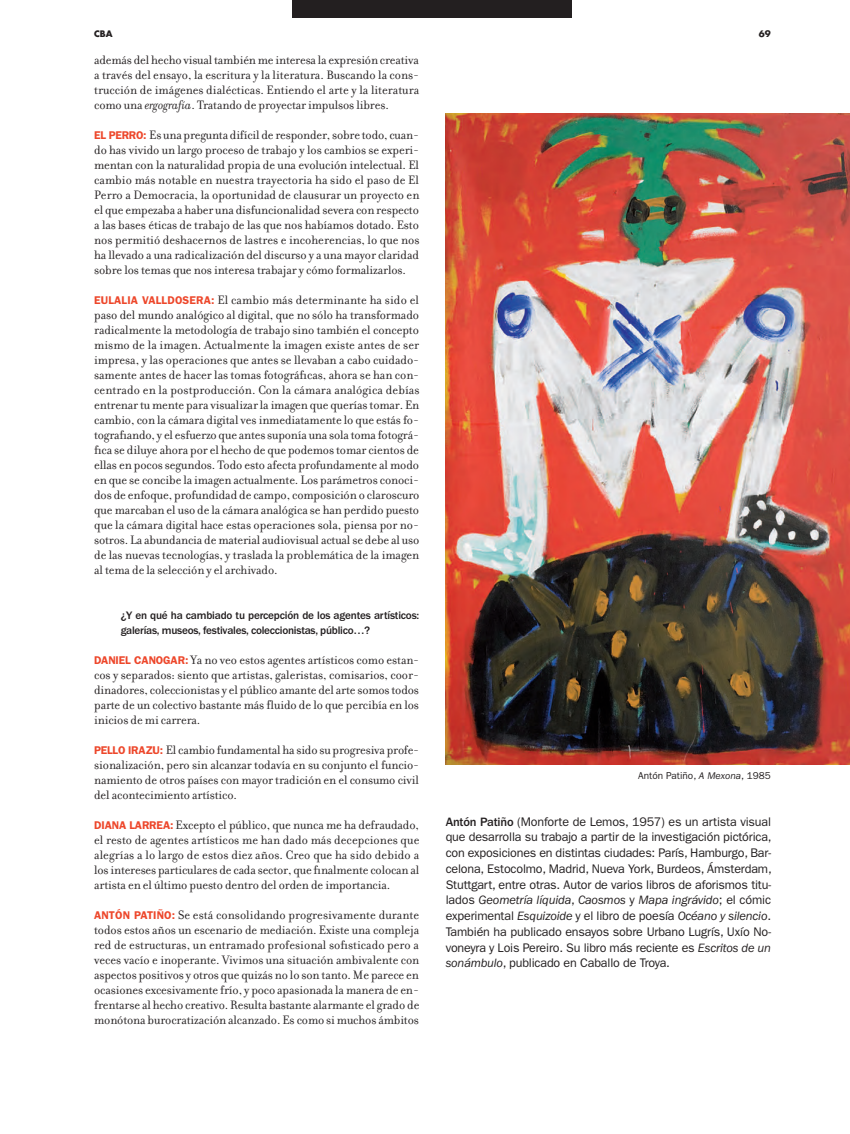
<style>
.page{position:relative;width:850px;height:1134px;background:#fff}
.page>*{position:absolute;margin:0;border:0;box-sizing:border-box;transform-origin:0 0}
.t1{font:13.12px/15px "Filosofia";letter-spacing:-.01em;color:#231f20;text-align:justify}
.t2{font:12.5px/15.8px "ITC Franklin Gothic Std";letter-spacing:-.015em;color:#231f20;text-align:justify}
.t3{font:500 11.25px/15px "ITC Franklin Gothic Std";letter-spacing:-.02em;color:#231f20}
.t4{font:10px "ITC Franklin Gothic Std";color:#231f20}
.t5{font:700 8.75px "Futura";color:#231f20}
.s1{font-style:italic}
.s2{font-family:"ITC Franklin Gothic Std";font-weight:600;font-size:11.25px;color:#ed472b}
.s3{font-weight:500}
</style>
<div class="page">
<div style="left:292px;top:0;width:280px;height:18px;background:#231f20"></div>
<img style="left:446px;top:114px;width:404px;height:651px">
<p class="t5" style="left:94px;top:28px;width:20px">CBA</p>
<p class="t5" style="left:759px;top:28px;width:13px">69</p>
<p class="t1" style="left:94px;top:53px;width:327px">además del hecho visual también me interesa la expresión creativa a través del ensayo, la escritura y la literatura. Buscando la cons&shy;trucción de imágenes dialécticas. Entiendo el arte y la literatura como una <span class="s1">ergografía</span>. Tratando de proyectar impulsos libres.</p>
<p class="t1" style="left:94px;top:128px;width:327px"><span class="s2">EL PERRO:</span> Es una pregunta difícil de responder, sobre todo, cuan&shy;do has vivido un largo proceso de trabajo y los cambios se experi&shy;mentan con la naturalidad propia de una evolución intelectual. El cambio más notable en nuestra trayectoria ha sido el paso de El Perro a Democracia, la oportunidad de clausurar un proyecto en el que empezaba a haber una disfuncionalidad severa con respecto a las bases éticas de trabajo de las que nos habíamos dotado. Esto nos permitió deshacernos de lastres e incoherencias, lo que nos ha llevado a una radicalización del discurso y a una mayor claridad sobre los temas que nos interesa trabajar y cómo formalizarlos.</p>
<p class="t1" style="left:94px;top:293px;width:327px"><span class="s2">EULALIA VALLDOSERA:</span> El cambio más determinante ha sido el paso del mundo analógico al digital, que no sólo ha transformado radicalmente la metodología de trabajo sino también el concepto mismo de la imagen. Actualmente la imagen existe antes de ser impresa, y las operaciones que antes se llevaban a cabo cuidado&shy;samente antes de hacer las tomas fotográficas, ahora se han con&shy;centrado en la postproducción. Con la cámara analógica debías entrenar tu mente para visualizar la imagen que querías tomar. En cambio, con la cámara digital ves inmediatamente lo que estás fo&shy;tografiando, y el esfuerzo que antes suponía una sola toma fotográ&shy;fica se diluye ahora por el hecho de que podemos tomar cientos de ellas en pocos segundos. Todo esto afecta profundamente al modo en que se concibe la imagen actualmente. Los parámetros conoci&shy;dos de enfoque, profundidad de campo, composición o claroscuro que marcaban el uso de la cámara analógica se han perdido puesto que la cámara digital hace estas operaciones sola, piensa por no&shy;sotros. La abundancia de material audiovisual actual se debe al uso de las nuevas tecnologías, y traslada la problemática de la imagen al tema de la selección y el archivado.</p>
<p class="t3" style="left:121px;top:608px;width:300px">¿Y en qué ha cambiado tu percepción de los agentes artísticos: galerías, museos, festivales, coleccionistas, público…?</p>
<p class="t1" style="left:94px;top:653px;width:327px"><span class="s2">DANIEL CANOGAR:</span> Ya no veo estos agentes artísticos como estan&shy;cos y separados: siento que artistas, galeristas, comisarios, coor&shy;dinadores, coleccionistas y el público amante del arte somos todos parte de un colectivo bastante más fluido de lo que percibía en los inicios de mi carrera.</p>
<p class="t1" style="left:94px;top:743px;width:327px"><span class="s2">PELLO IRAZU:</span> El cambio fundamental ha sido su progresiva profe&shy;sionalización, pero sin alcanzar todavía en su conjunto el funcio&shy;namiento de otros países con mayor tradición en el consumo civil del acontecimiento artístico.</p>
<p class="t1" style="left:94px;top:818px;width:327px"><span class="s2">DIANA LARREA:</span> Excepto el público, que nunca me ha defraudado, el resto de agentes artísticos me han dado más decepciones que alegrías a lo largo de estos diez años. Creo que ha sido debido a los intereses particulares de cada sector, que finalmente colocan al artista en el último puesto dentro del orden de importancia.</p>
<p class="t1" style="left:94px;top:908px;width:327px"><span class="s2">ANTÓN PATIÑO:</span> Se está consolidando progresivamente durante todos estos años un escenario de mediación. Existe una compleja red de estructuras, un entramado profesional sofisticado pero a veces vacío e inoperante. Vivimos una situación ambivalente con aspectos positivos y otros que quizás no lo son tanto. Me parece en ocasiones excesivamente frío, y poco apasionada la manera de en&shy;frentarse al hecho creativo. Resulta bastante alarmante el grado de monótona burocratización alcanzado. Es como si muchos ámbitos</p>
<p class="t4" style="left:638px;top:770px;width:134px">Antó n Patiñ o, <span class="s1">A Mexona</span>, 1985</p>
<p class="t2" style="left:446px;top:814px;width:328px"><span class="s3">Antón Patiño</span> (Monforte de Lemos, 1957) es un artista visual que desarrolla su trabajo a partir de la investigación pictórica, con exposiciones en distintas ciudades: París, Hamburgo, Bar&shy;celona, Estocolmo, Madrid, Nueva York, Burdeos, Ámsterdam, Stuttgart, entre otras. Autor de varios libros de aforismos titu&shy;lados <span class="s1">Geometría líquida</span>, <span class="s1">Caosmos</span> y <span class="s1">Mapa ingrávido</span>; el cómic experimental <span class="s1">Esquizoide</span> y el libro de poesía <span class="s1">Océano y silencio</span>.<br>También ha publicado ensayos sobre Urbano Lugrís, Uxío No&shy;voneyra y Lois Pereiro. Su libro más reciente es <span class="s1">Escritos de un sonámbulo</span>, publicado en Caballo de Troya.</p>
</div>
